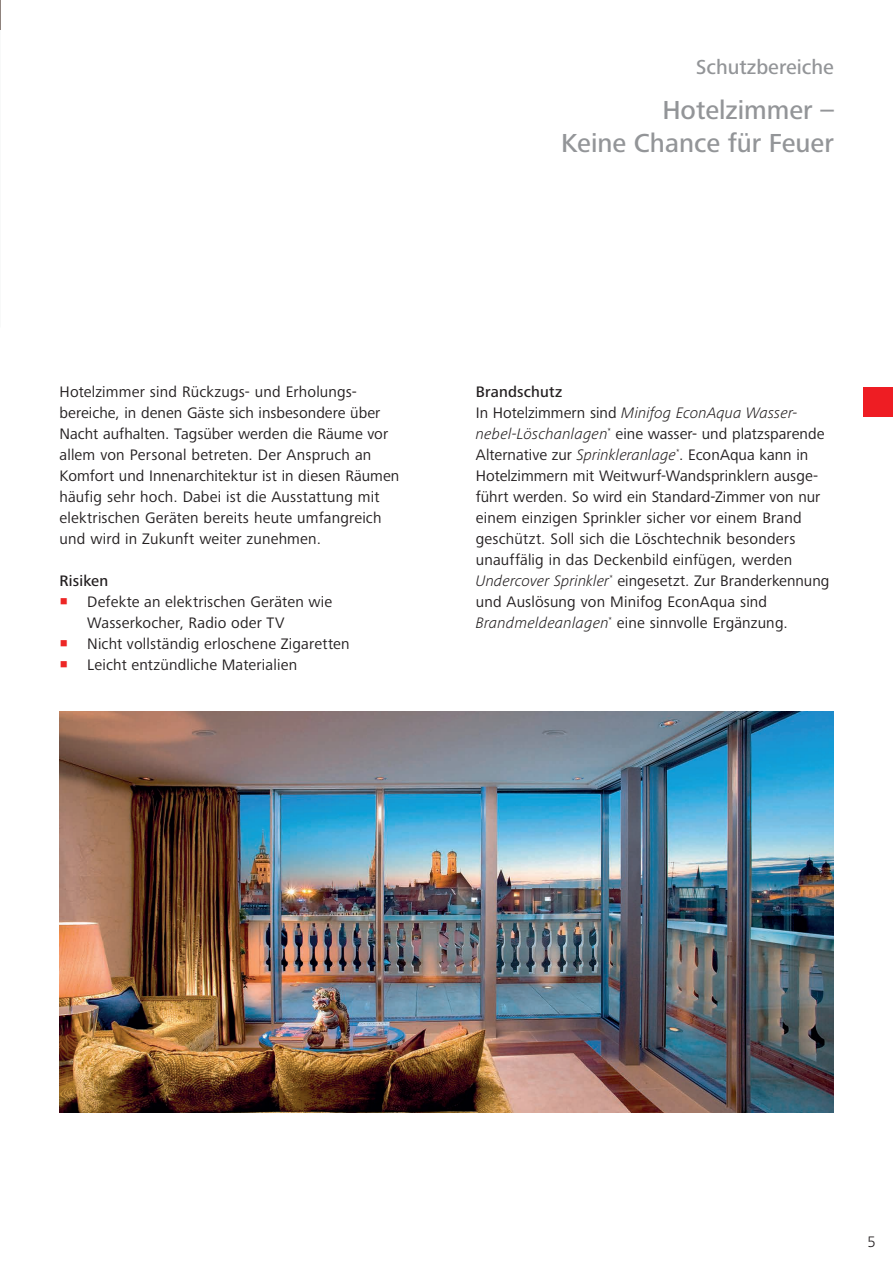
<style>
.page{position:relative;width:893px;height:1263px;background:#fff}
.page>*{position:absolute;margin:0;border:0;box-sizing:border-box;transform-origin:0 0}
.t1{font:500 27px/32.4px "Frutiger Next Pro";color:#939598;text-align:right}
.t2{font:500 21px "Frutiger Next Pro";color:#939598}
.t3{font:15.75px/21px "Frutiger Next Pro";letter-spacing:.01em;color:#231f20}
.t4{font:500 15.75px "Frutiger Next Pro";letter-spacing:.01em;color:#231f20}
.t5{font:300 15.75px "Frutiger Next Pro";color:#231f20}
.s1{font-weight:500}
.s2{font-weight:300;font-style:italic}
</style>
<div class="page">
<hr style="left:0;top:0;width:1px;height:30px;background:#8f837d">
<img style="left:60px;top:711px;width:773px;height:401px">
<div style="left:863px;top:387px;width:30px;height:30px;background:#ee1d23"></div>
<h2 class="t2" style="left:696px;top:55px;width:140px">Schutzbereiche</h2>
<h1 class="t1" style="left:561px;top:94px;width:274px">Hotelzimmer –<br>Keine Chance für Feuer</h1>
<p class="t3" style="left:60px;top:381px;width:341px">Hotelzimmer sind Rückzugs- und Erholungs&shy;bereiche, in denen Gäste sich insbesondere über Nacht aufhalten. Tagsüber werden die Räume vor allem von Personal betreten. Der Anspruch an Komfort und Innenarchitektur ist in diesen Räumen häufig sehr hoch. Dabei ist die Ausstattung mit elektrischen Geräten bereits heute umfangreich und wird in Zukunft weiter zunehmen.</p>
<p class="t4" style="left:60px;top:572px;width:50px">Risiken</p>
<p class="t3" style="left:87px;top:591px;width:264px">Defekte an elektrischen Geräten wie Wasserkocher, Radio oder TV<br>Nicht vollständig erloschene Zigaretten Leicht entzündliche Materialien</p>
<p class="t3" style="left:476px;top:381px;width:355px"><span class="s1">Brandschutz<br></span>In Hotelzimmern sind <span class="s2">Minifog EconAqua Wasser&shy;nebel-Löschanlagen</span><sup>*</sup> eine wasser- und platzsparende Alternative zur <span class="s2">Sprinkleranlage</span><sup>*</sup>. EconAqua kann in Hotelzimmern mit Weitwurf-Wandsprinklern ausge&shy;führt werden. So wird ein Standard-Zimmer von nur einem einzigen Sprinkler sicher vor einem Brand geschützt. Soll sich die Löschtechnik besonders unauffälig in das Deckenbild einfügen, werden <span class="s2">Undercover Sprinkler</span><sup>*</sup> eingesetzt. Zur Branderkennung und Auslösung von Minifog EconAqua sind <span class="s2">Brandmeldeanlagen</span><sup>*</sup> eine sinnvolle Ergänzung.</p>
<p class="t5" style="left:867px;top:1233px;width:10px">5</p>
</div>
